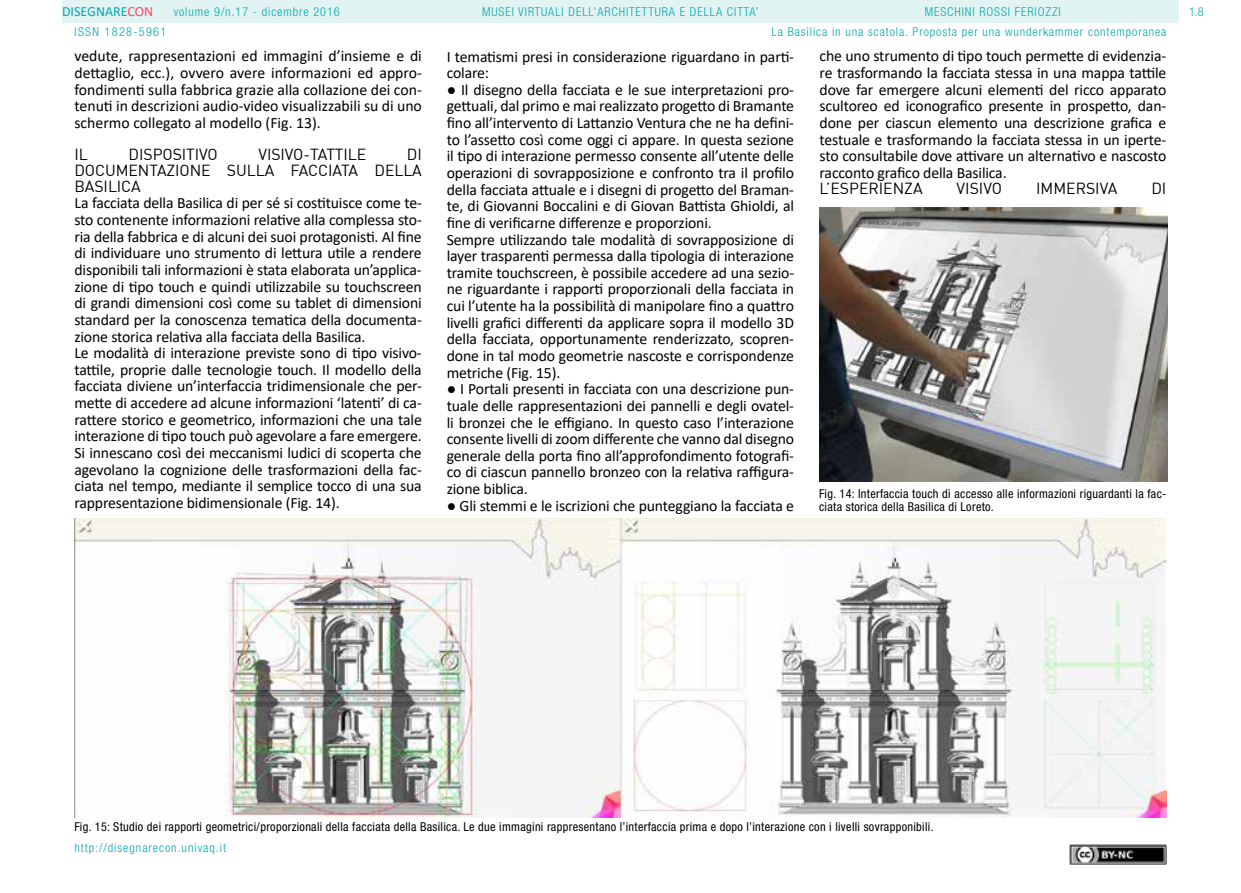
<style>
.page{position:relative;width:1241px;height:893px;background:#fff}
.page>*{position:absolute;margin:0;border:0;box-sizing:border-box;transform-origin:0 0}
.t1{font:15.75px/16.6px "Calibri";letter-spacing:-.01em;color:#000;text-align:justify}
.t2{font:15.75px/15.8px "DIN";letter-spacing:-.005em;color:#000;text-align:justify}
.t3{font:14px "Calibri";color:#00aaad}
.t4{font:condensed 12.25px/13.1px "Helvetica Neue LT Std";letter-spacing:.025em;color:#000}
.t5{font:300 condensed 12.25px/19.4px "Helvetica Neue LT Std";letter-spacing:.075em;color:#00aaad}
.t6{font:300 condensed 12.25px "Helvetica Neue LT Std";letter-spacing:.11em;color:#00aaad}
.s1{color:#f24862}
</style>
<div class="page">
<div style="left:62px;top:0;width:1116px;height:23px;background:#e2f3f3"></div>
<img style="left:1069px;top:845px;width:97px;height:19px">
<img style="left:819px;top:207px;width:348px;height:274px">
<img style="left:74px;top:518px;width:1092px;height:300px">
<p class="t3" style="left:62px;top:2px;width:93px">DISEGNARE<span class="s1">CON</span></p>
<p class="t5" style="left:771px;top:2px;width:396px;text-indent:153px">MESCHINI ROSSI FERIOZZI<br>La Basilica in una scatola. Proposta per una wunderkammer contemporanea</p>
<p class="t5" style="left:174px;top:2px;width:167px">volume 9/n.17 - dicembre 2016</p>
<p class="t5" style="left:482px;top:2px;width:278px">MUSEI VIRTUALI DELL’ARCHITETTURA E DELLA CITTA’</p>
<p class="t5" style="left:1188px;top:2px;width:16px">1.8</p>
<p class="t6" style="left:74px;top:24px;width:93px">ISSN 1828-5961</p>
<p class="t1" style="left:74px;top:47px;width:349px">vedute, rappresentazioni ed immagini d’insieme e di dettaglio, ecc.), ovvero avere informazioni ed appro&shy;fondimenti sulla fabbrica grazie alla collazione dei con&shy;tenuti in descrizioni audio-video visualizzabili su di uno schermo collegato al modello (Fig. 13).</p>
<p class="t2" style="left:74px;top:146px;width:15px">IL</p>
<p class="t2" style="left:129px;top:146px;width:91px">DISPOSITIVO</p>
<p class="t2" style="left:258px;top:146px;width:109px">VISIVO-TATTILE</p>
<p class="t2" style="left:74px;top:146px;width:349px;text-indent:332px">DI DOCUMENTAZIONE SULLA FACCIATA DELLA BASILICA</p>
<p class="t1" style="left:74px;top:195px;width:349px;text-align:left">La facciata della Basilica di per sé si costituisce come te&shy;sto contenente informazioni relative alla complessa sto&shy;ria della fabbrica e di alcuni dei suoi protagonisti. Al fine di individuare uno strumento di lettura utile a rendere disponibili tali informazioni è stata elaborata un’applica&shy;zione di tipo touch e quindi utilizzabile su touchscreen di grandi dimensioni così come su tablet di dimensioni standard per la conoscenza tematica della documenta&shy;zione storica relativa alla facciata della Basilica.<br>Le modalità di interazione previste sono di tipo visivo&shy;tattile, proprie dalle tecnologie touch. Il modello della facciata diviene un’interfaccia tridimensionale che per&shy;mette di accedere ad alcune informazioni ‘latenti’ di ca&shy;rattere storico e geometrico, informazioni che una tale interazione di tipo touch può agevolare a fare emergere.<br>Si innescano così dei meccanismi ludici di scoperta che agevolano la cognizione delle trasformazioni della fac&shy;ciata nel tempo, mediante il semplice tocco di una sua rappresentazione bidimensionale (Fig. 14).</p>
<p class="t1" style="left:819px;top:47px;width:348px">che uno strumento di tipo touch permette di evidenzia&shy;re trasformando la facciata stessa in una mappa tattile dove far emergere alcuni elementi del ricco apparato scultoreo ed iconografico presente in prospetto, dan&shy;done per ciascun elemento una descrizione grafica e testuale e trasformando la facciata stessa in un iperte&shy;sto consultabile dove attivare un alternativo e nascosto racconto grafico della Basilica.</p>
<p class="t2" style="left:819px;top:180px;width:105px">L’ESPERIENZA</p>
<p class="t2" style="left:956px;top:180px;width:47px">VISIVO</p>
<p class="t2" style="left:1035px;top:180px;width:83px">IMMERSIVA</p>
<p class="t2" style="left:1151px;top:180px;width:17px">DI</p>
<p class="t1" style="left:446px;top:48px;width:349px">I tematismi presi in considerazione riguardano in parti&shy;colare:</p>
<p class="t1" style="left:446px;top:81px;width:349px;text-align:left">● Il disegno della facciata e le sue interpretazioni pro&shy;gettuali, dal primo e mai realizzato progetto di Bramante fino all’intervento di Lattanzio Ventura che ne ha defini&shy;to l’assetto così come oggi ci appare. In questa sezione il tipo di interazione permesso consente all’utente delle operazioni di sovrapposizione e confronto tra il profilo della facciata attuale e i disegni di progetto del Braman&shy;te, di Giovanni Boccalini e di Giovan Battista Ghioldi, al fine di verificarne differenze e proporzioni.<br>Sempre utilizzando tale modalità di sovrapposizione di layer trasparenti permessa dalla tipologia di interazione tramite touchscreen, è possibile accedere ad una sezio&shy;ne riguardante i rapporti proporzionali della facciata in cui l’utente ha la possibilità di manipolare fino a quattro livelli grafici differenti da applicare sopra il modello 3D della facciata, opportunamente renderizzato, scopren&shy;done in tal modo geometrie nascoste e corrispondenze metriche (Fig. 15).</p>
<p class="t1" style="left:446px;top:380px;width:349px">● I Portali presenti in facciata con una descrizione pun&shy;tuale delle rappresentazioni dei pannelli e degli ovatel&shy;li bronzei che le effigiano. In questo caso l’interazione consente livelli di zoom differente che vanno dal disegno generale della porta fino all’approfondimento fotografi&shy;co di ciascun pannello bronzeo con la relativa raffigura&shy;zione biblica.</p>
<p class="t1" style="left:446px;top:497px;width:349px">● Gli stemmi e le iscrizioni che punteggiano la facciata e</p>
<p class="t4" style="left:819px;top:487px;width:349px">Fig. 14: Interfaccia touch di accesso alle informazioni riguardanti la fac&shy;ciata storica della Basilica di Loreto.</p>
<p class="t4" style="left:74px;top:820px;width:860px">Fig. 15: Studio dei rapporti geometrici/proporzionali della facciata della Basilica. Le due immagini rappresentano l’interfaccia prima e dopo l’interazione con i livelli sovrapponibili.</p>
<p class="t5" style="left:74px;top:838px;width:153px">http://disegnarecon.univaq.it</p>
</div>
